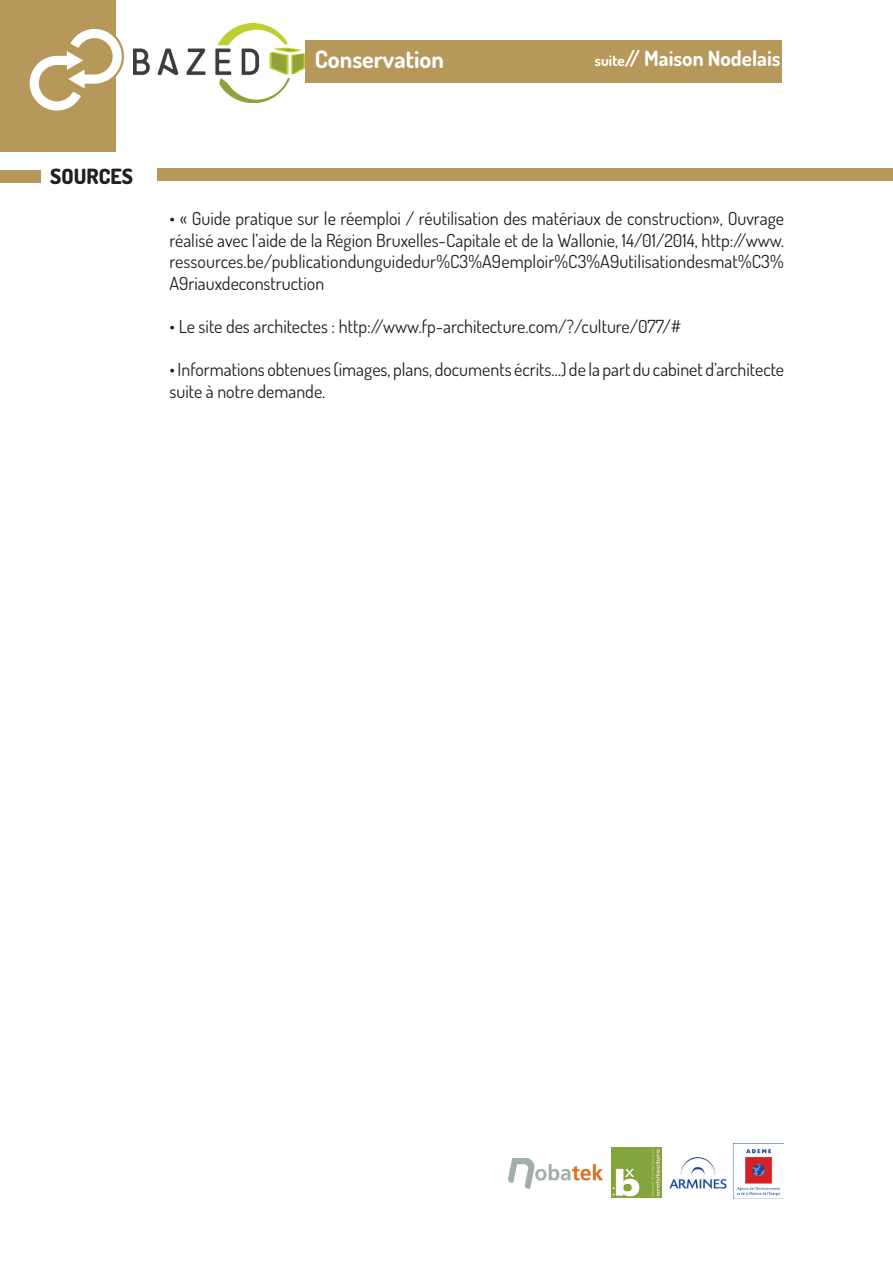
<style>
.page{position:relative;width:893px;height:1263px;background:#fff}
.page>*{position:absolute;margin:0;border:0;box-sizing:border-box;transform-origin:0 0}
.t1{font:700 24px "Dosis";color:#fff}
.t2{font:700 21px "Dosis";color:#fff}
.t3{font:800 21px "Dosis";color:#231f20}
.t4{font:18px/21.6px "Dosis";color:#231f20;text-align:justify}
.s1{font-size:15px}
</style>
<div class="page">
<div style="left:305px;top:40px;width:477px;height:43px;background:#b6985b"></div>
<div style="left:0;top:0;width:116px;height:151px;background:#b6985b"></div>
<svg style="left:29px;top:29px;width:95px;height:82px"></svg>
<img style="left:133px;top:23px;width:172px;height:79px">
<div style="left:157px;top:168px;width:736px;height:13px;background:#b6985b"></div>
<div style="left:0;top:170px;width:41px;height:13px;background:#b6985b"></div>
<img style="left:669px;top:1157px;width:58px;height:32px">
<img style="left:509px;top:1158px;width:93px;height:30px">
<img style="left:734px;top:1143px;width:49px;height:53px">
<img style="left:611px;top:1148px;width:50px;height:49px">
<h1 class="t1" style="left:315px;top:43px;width:131px">Conservation</h1>
<p class="t2" style="left:595px;top:45px;width:187px"><span class="s1">suite</span>// Maison Nodelais</p>
<p class="t3" style="left:50px;top:162px;width:72px">SOURCES</p>
<p class="t4" style="left:170px;top:207px;width:616px">• « Guide pratique sur le réemploi / réutilisation des matériaux de construction», Ouvrage réalisé avec l’aide de la Région Bruxelles-Capitale et de la Wallonie, 14/01/2014, http://www. ressources.be/publicationdunguidedur%C3%A9emploir%C3%A9utilisationdesmat%C3% A9riauxdeconstruction</p>
<p class="t4" style="left:170px;top:315px;width:513px">• Le site des architectes : http://www.fp-architecture.com/?/culture/077/#</p>
<p class="t4" style="left:170px;top:359px;width:616px">• Informations obtenues (images, plans, documents écrits…) de la part du cabinet d’architecte suite à notre demande.</p>
</div>
